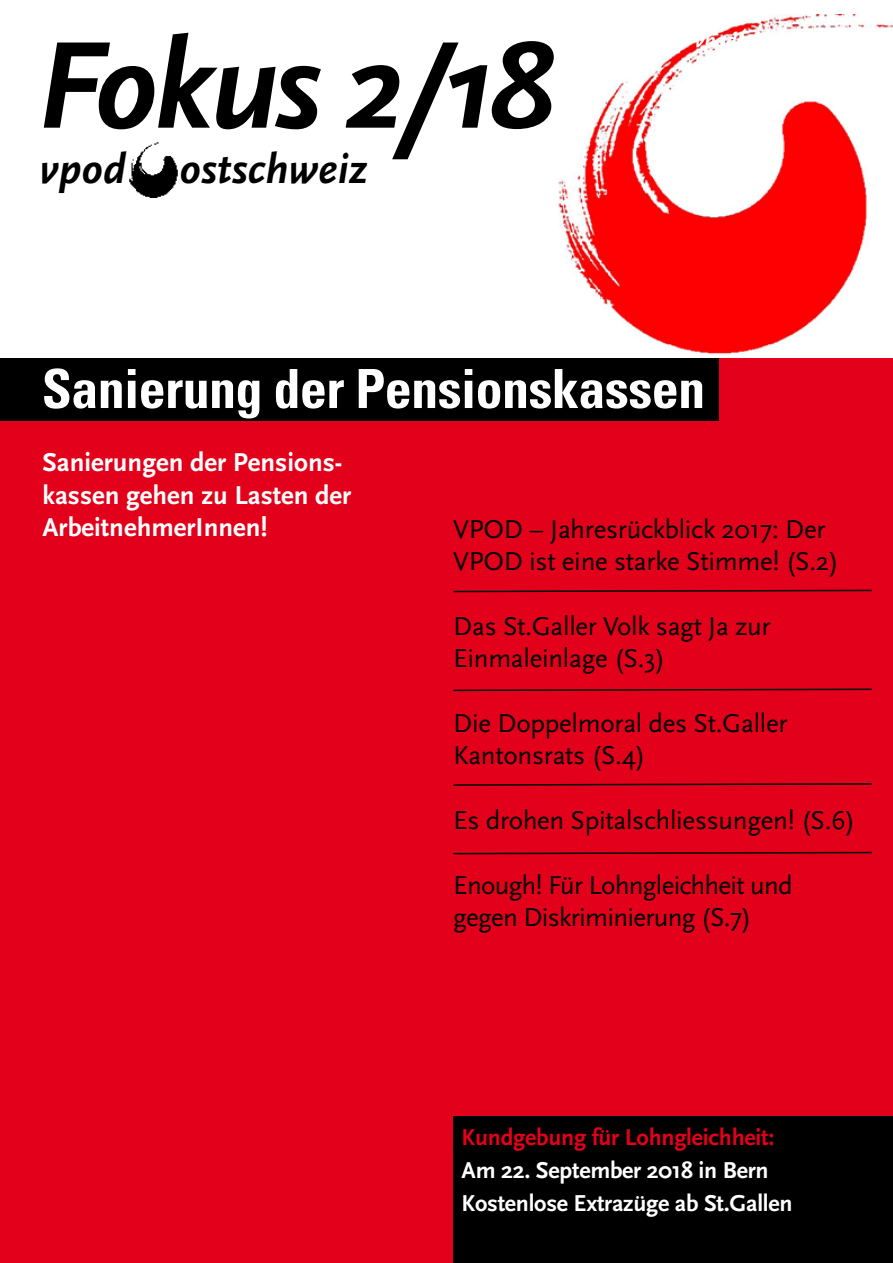
<style>
.page{position:relative;width:893px;height:1263px;background:#fff}
.page>*{position:absolute;margin:0;border:0;box-sizing:border-box;transform-origin:0 0}
.t1{font:italic 700 129px "Scala Sans";letter-spacing:-.035em;color:#000}
.t2{font:700 condensed 54px "Univers";letter-spacing:-.01em;color:#fff}
.t3{font:italic 700 43.2px "Scala Sans";color:#000}
.t4{font:27px/32.4px "Scala Sans";letter-spacing:-.01em;color:#000}
.t5{font:700 27px/32.4px "Scala Sans";color:#fff}
.t6{font:700 24px/33px "Scala Sans";letter-spacing:-.01em;color:#fff}
.t7{font:700 24px "Scala Sans";letter-spacing:-.01em;color:#e2001a}
</style>
<div class="page">
<img style="left:558px;top:14px;width:335px;height:345px">
<div style="left:0;top:359px;width:893px;height:904px;background:#e2001a"></div>
<img style="left:737px;top:29px;width:30px;height:23px">
<div style="left:0;top:358px;width:719px;height:63px;background:#000"></div>
<img style="left:129px;top:142px;width:49px;height:55px">
<div style="left:454px;top:1116px;width:439px;height:147px;background:#000"></div>
<svg style="left:453px;top:851px;width:420px;height:4px"></svg>
<svg style="left:453px;top:783px;width:419px;height:3px"></svg>
<svg style="left:453px;top:688px;width:420px;height:4px"></svg>
<svg style="left:453px;top:589px;width:420px;height:4px"></svg>
<h1 class="t1" style="left:36px;top:16px;width:516px">Fokus 2/18</h1>
<h3 class="t3" style="left:39px;top:146px;width:329px">vpod ostschweiz</h3>
<h2 class="t2" style="left:42px;top:356px;width:665px">Sanierung der Pensionskassen</h2>
<p class="t5" style="left:43px;top:447px;width:310px">Sanierungen der Pensions&shy;kassen gehen zu Lasten der<br>ArbeitnehmerInnen!</p>
<p class="t4" style="left:453px;top:513px;width:387px">VPOD – Jahresrückblick 2017: Der<br>VPOD ist eine starke Stimme! (S.2)</p>
<p class="t4" style="left:453px;top:610px;width:319px">Das St.Galler Volk sagt Ja zur<br>Einmaleinlage (S.3)</p>
<p class="t4" style="left:453px;top:707px;width:336px">Die Doppelmoral des St.Galler<br>Kantonsrats (S.4)</p>
<p class="t4" style="left:453px;top:805px;width:404px">Es drohen Spitalschliessungen! (S.6)</p>
<p class="t4" style="left:453px;top:869px;width:341px">Enough! Für Lohngleichheit und gegen Diskriminierung (S.7)</p>
<p class="t7" style="left:462px;top:1124px;width:314px">Kundgebung für Lohngleichheit:</p>
<p class="t6" style="left:462px;top:1154px;width:332px">Am 22. September 2018 in Bern<br>Kostenlose Extrazüge ab St.Gallen</p>
</div>
